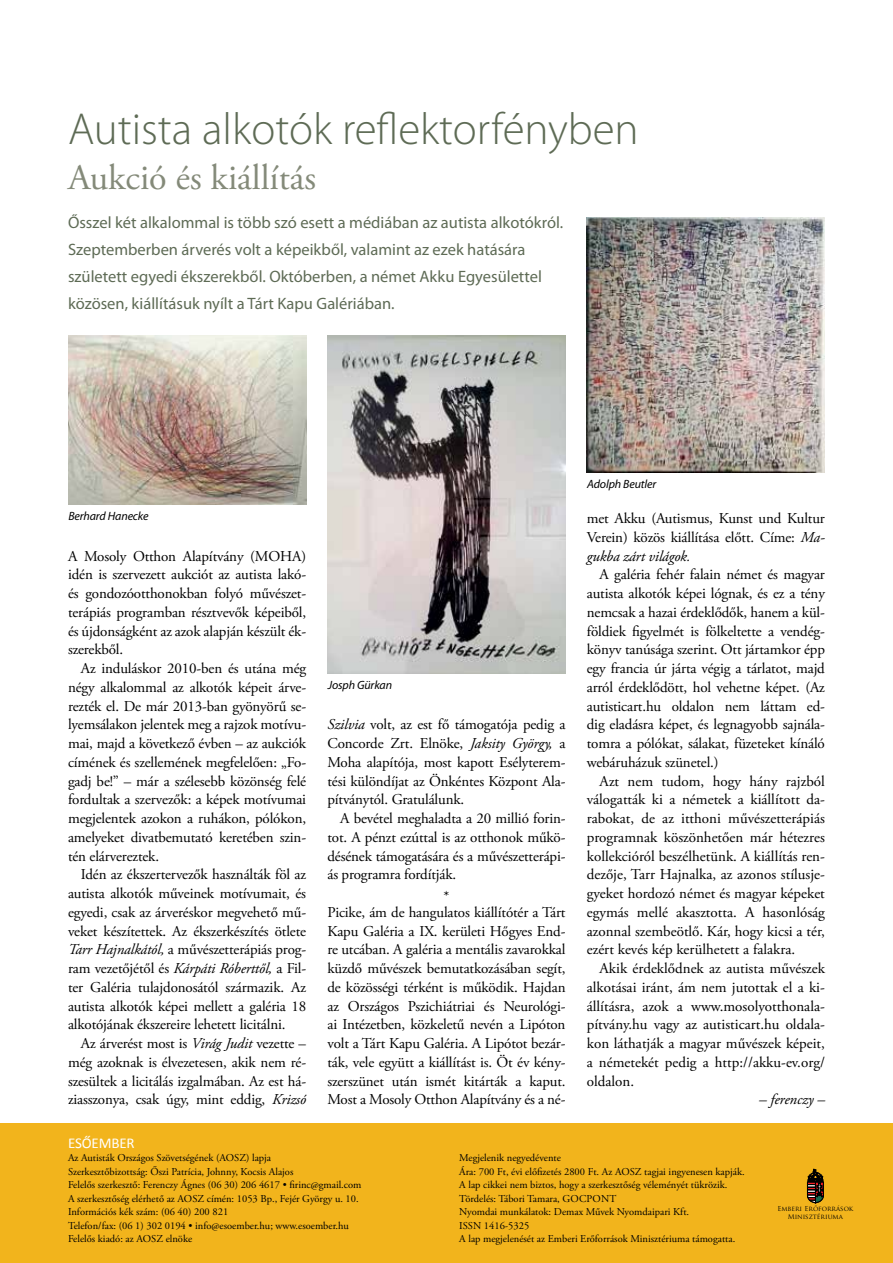
<style>
.page{position:relative;width:893px;height:1263px;background:#fff}
.page>*{position:absolute;margin:0;border:0;box-sizing:border-box;transform-origin:0 0}
.t1{font:300 45px "Myriad Pro";color:#5e6b55}
.t2{font:36px "Adobe Garamond Pro";color:#848a79}
.t3{font:16.5px/27px "Myriad Pro";color:#5e6b55}
.t4{font:15px/18.8px "Adobe Garamond Pro";letter-spacing:-.01em;color:#000;text-align:justify}
.t5{font:italic 15px "Adobe Garamond Pro";color:#000}
.t6{font:15px "Calibri";letter-spacing:-.01em;color:#fff}
.t7{font:italic 12px "Myriad Pro";letter-spacing:-.01em;color:#000}
.t8{font:10.5px/13.5px "Adobe Garamond Pro";color:#000}
.t9{font:6.6px/7.9px "Trajan Pro";color:#000;text-align:center}
.s1{font-style:italic}
</style>
<div class="page">
<div style="left:0;top:1123px;width:893px;height:140px;background:#f2b41c"></div>
<svg style="left:807px;top:1169px;width:16px;height:34px"></svg>
<img style="left:327px;top:336px;width:239px;height:337px">
<img style="left:587px;top:217px;width:238px;height:255px">
<img style="left:68px;top:336px;width:238px;height:168px">
<h1 class="t1" style="left:68px;top:102px;width:572px">Autista alkotók reflektorfényben</h1>
<h2 class="t2" style="left:68px;top:156px;width:250px">Aukció és kiállítás</h2>
<p class="t3" style="left:68px;top:209px;width:497px">Ősszel két alkalommal is több szó esett a médiában az autista alkotókról.<br>Szeptemberben árverés volt a képeikből, valamint az ezek hatására született egyedi ékszerekből. Októberben, a német Akku Egyesülettel közösen, kiállításuk nyílt a Tárt Kapu Galériában.</p>
<p class="t7" style="left:68px;top:509px;width:82px">Berhard Hanecke</p>
<p class="t4" style="left:68px;top:547px;width:240px">A Mosoly Otthon Alapítvány (MOHA) idén is szervezett aukciót az autista lakó&shy;és gondozóotthonokban folyó művészet&shy;terápiás programban résztvevők képeiből, és újdonságként az azok alapján készült ék&shy;szerekből.</p>
<p class="t4" style="left:68px;top:659px;width:240px;text-indent:13px">Az induláskor 2010-ben és utána még négy alkalommal az alkotók képeit árve&shy;rezték el. De már 2013-ban gyönyörű se&shy;lyemsálakon jelentek meg a rajzok motívu&shy;mai, majd a következő évben – az aukciók címének és szellemének megfelelően: „Fo&shy;gadj be!” – már a szélesebb közönség felé fordultak a szervezők: a képek motívumai megjelentek azokon a ruhákon, pólókon, amelyeket divatbemutató keretében szin&shy;tén elárvereztek.</p>
<p class="t4" style="left:68px;top:866px;width:240px;text-indent:13px">Idén az ékszertervezők használták föl az autista alkotók műveinek motívumait, és egyedi, csak az árveréskor megvehető mű&shy;veket készítettek. Az ékszerkészítés ötlete <span class="s1">Tarr Hajnalkától,</span> a művészetterápiás prog&shy;ram vezetőjétől és <span class="s1">Kárpáti Róberttől,</span> a Fil&shy;ter Galéria tulajdonosától származik. Az autista alkotók képei mellett a galéria 18 alkotójának ékszereire lehetett licitálni.</p>
<p class="t4" style="left:68px;top:1034px;width:240px;text-indent:13px">Az árverést most is <span class="s1">Virág Judit</span> vezette – még azoknak is élvezetesen, akik nem ré&shy;szesültek a licitálás izgalmában. Az est há&shy;ziasszonya, csak úgy, mint eddig, <span class="s1">Krizsó</span></p>
<p class="t7" style="left:328px;top:678px;width:66px">Josph Gürkan</p>
<p class="t4" style="left:327px;top:716px;width:240px"><span class="s1">Szilvia</span> volt, az est fő támogatója pedig a Concorde Zrt. Elnöke, <span class="s1">Jaksity György,</span> a Moha alapítója, most kapott Esélyterem&shy;tési különdíjat az Önkéntes Központ Ala&shy;pítványtól. Gratulálunk.</p>
<p class="t4" style="left:327px;top:809px;width:240px;text-indent:13px">A bevétel meghaladta a 20 millió forin&shy;tot. A pénzt ezúttal is az otthonok műkö&shy;désének támogatására és a művészetterápi&shy;ás programra fordítják.</p>
<p class="t4" style="left:327px;top:889px;width:240px;line-height:15.8px;text-align:center">*<br>Picike, ám de hangulatos kiállítótér a Tárt</p>
<p class="t4" style="left:327px;top:922px;width:240px">Kapu Galéria a IX. kerületi Hőgyes End&shy;re utcában. A galéria a mentális zavarokkal küzdő művészek bemutatkozásában segít, de közösségi térként is működik. Hajdan az Országos Pszichiátriai és Neurológi&shy;ai Intézetben, közkeletű nevén a Lipóton volt a Tárt Kapu Galéria. A Lipótot bezár&shy;ták, vele együtt a kiállítást is. Öt év kény&shy;szerszünet után ismét kitárták a kaput.<br>Most a Mosoly Otthon Alapítvány és a né-</p>
<p class="t7" style="left:587px;top:477px;width:71px">Adolph Beutler</p>
<p class="t4" style="left:587px;top:509px;width:240px">met Akku (Autismus, Kunst und Kultur Verein) közös kiállítása előtt. Címe: <span class="s1">Ma&shy;gukba zárt világok.</span></p>
<p class="t4" style="left:587px;top:566px;width:240px;text-indent:13px">A galéria fehér falain német és magyar autista alkotók képei lógnak, és ez a tény nemcsak a hazai érdeklődők, hanem a kül&shy;földiek figyelmét is fölkeltette a vendég&shy;könyv tanúsága szerint. Ott jártamkor épp egy francia úr járta végig a tárlatot, majd arról érdeklődött, hol vehetne képet. (Az autisticart.hu oldalon nem láttam ed&shy;dig eladásra képet, és legnagyobb sajnála&shy;tomra a pólókat, sálakat, füzeteket kínáló webáruházuk szünetel.)</p>
<p class="t4" style="left:587px;top:772px;width:240px;text-indent:13px">Azt nem tudom, hogy hány rajzból válogatták ki a németek a kiállított da&shy;rabokat, de az itthoni művészetterápiás programnak köszönhetően már hétezres kollekcióról beszélhetünk. A kiállítás ren&shy;dezője, Tarr Hajnalka, az azonos stílusje&shy;gyeket hordozó német és magyar képeket egymás mellé akasztotta. A hasonlóság azonnal szembeötlő. Kár, hogy kicsi a tér, ezért kevés kép kerülhetett a falakra.</p>
<p class="t4" style="left:587px;top:959px;width:240px;text-indent:13px">Akik érdeklődnek az autista művészek alkotásai iránt, ám nem jutottak el a ki&shy;állításra, azok a www.mosolyotthonala&shy;pítvány.hu vagy az autisticart.hu oldala&shy;kon láthatják a magyar művészek képeit, a németekét pedig a http://akku-ev.org/ oldalon.</p>
<p class="t5" style="left:759px;top:1091px;width:67px">– ferenczy –</p>
<p class="t6" style="left:68px;top:1133px;width:68px">ESŐEMBER</p>
<p class="t8" style="left:68px;top:1152px;width:295px">Az Autisták Országos Szövetségének (AOSZ) lapja<br>Szerkesztőbizottság: Őszi Patrícia, Johnny, Kocsis Alajos<br>Felelős szerkesztő: Ferenczy Ágnes (06 30) 206 4617 • firinc@gmail.com A szerkesztőség elérhető az AOSZ címén: 1053 Bp., Fejér György u. 10.<br>Információs kék szám: (06 40) 200 821<br>Telefon/fax: (06 1) 302 0194 • info@esoember.hu; www.esoember.hu Felelős kiadó: az AOSZ elnöke</p>
<p class="t8" style="left:459px;top:1152px;width:287px">Megjelenik negyedévente<br>Ára: 700 Ft, évi előfizetés 2800 Ft. Az AOSZ tagjai ingyenesen kapják.<br>A lap cikkei nem biztos, hogy a szerkesztőség véleményét tükrözik.<br>Tördelés: Tábori Tamara, gocpont<br>Nyomdai munkálatok: Demax Művek Nyomdaipari Kft.<br>ISSN 1416-5325<br>A lap megjelenését az Emberi Erőforrások Minisztériuma támogatta.</p>
<p class="t9" style="left:777px;top:1205px;width:78px">Emberi Erőforrások<br>Minisztériuma</p>
</div>
